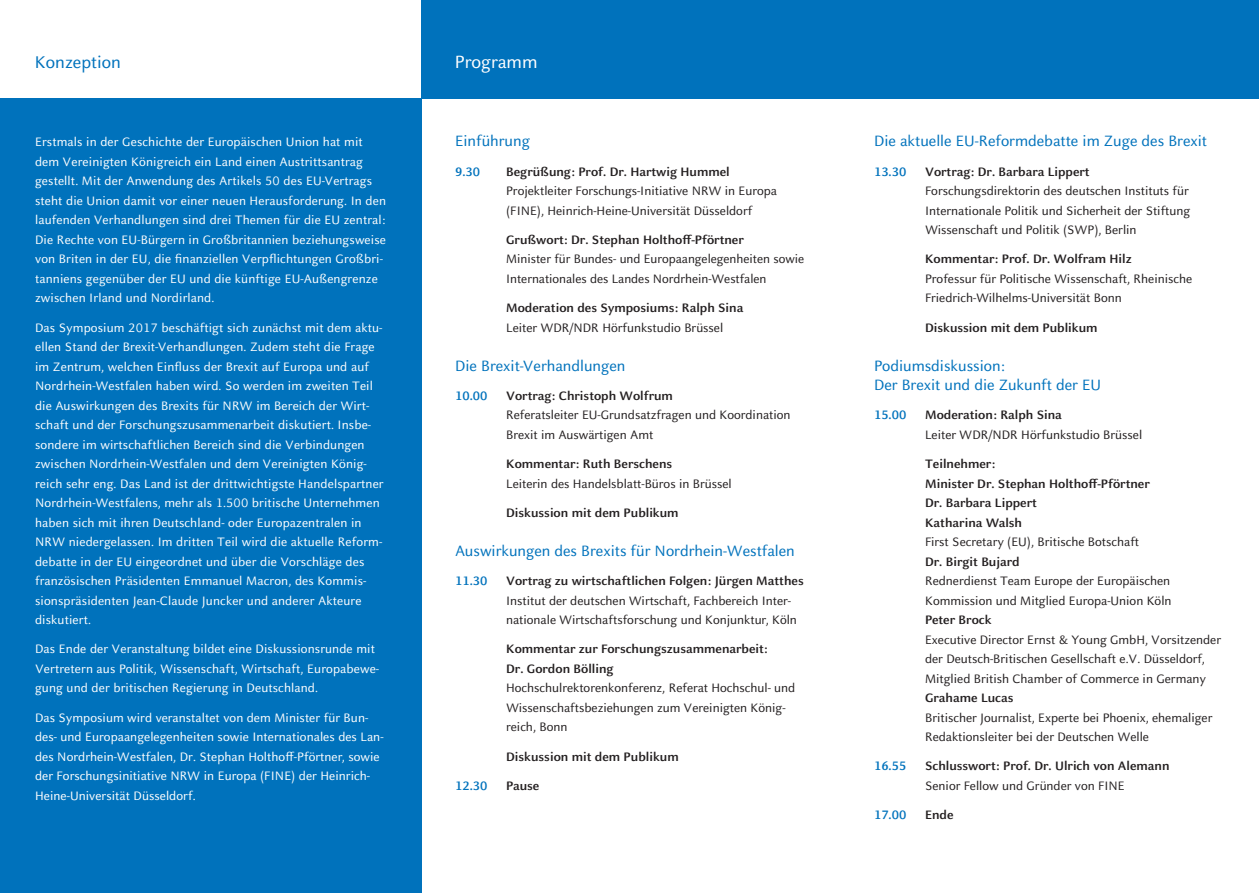
<style>
.page{position:relative;width:1259px;height:893px;background:#fff}
.page>*{position:absolute;margin:0;border:0;box-sizing:border-box;transform-origin:0 0}
.Copy_9_0_pt{font:19.5px "HHU Celeste Sans";color:#fff}
.Copy_9_0_pt-2{font:18.75px "HHU Celeste Sans";color:#0072bc}
.HL{font:16.5px "HHU Celeste Sans";color:#0072bc}
.copy9pt_schwarz{font:16.5px "HHU Celeste Sans";color:#0072bc}
.Copy_9_0_pt-3{font:13.5px/19.5px "HHU Celeste Sans";letter-spacing:.01em;color:#fff}
.Copy_9_0_pt-4{font:13.5px/19.5px "HHU Celeste Sans";color:#231f20}
.Copy_9_0_pt-5{font:700 13.5px/19.5px "HHU Celeste Sans";color:#231f20}
.copy9pt_schwarz-2{font:13.5px/19.5px "HHU Celeste Sans";color:#231f20}
.copy9pt_schwarz-3{font:700 13.5px/19.5px "HHU Celeste Sans";color:#231f20}
.Copy_9_0_pt-6{font:700 13.5px "HHU Celeste Sans";color:#0072bc}
.copy9pt_schwarz-4{font:700 13.5px "HHU Celeste Sans";color:#0072bc}
.s1{font-weight:700}
.s2{font-weight:400}
</style>
<div class="page">
<div style="left:421px;top:0;width:838px;height:98px;background:#0072bc"></div>
<div style="left:0;top:98px;width:421px;height:795px;background:#0072bc"></div>
<p class="Copy_9_0_pt-2" style="left:35px;top:50px;width:87px">Konzeption</p>
<p class="Copy_9_0_pt-3" style="left:35px;top:132px;width:352px">Erstmals in der Geschichte der Europäischen Union hat mit dem Vereinigten Königreich ein Land einen Austrittsantrag gestellt. Mit der Anwendung des Artikels 50 des EU-Vertrags steht die Union damit vor einer neuen Herausforderung. In den laufenden Verhandlungen sind drei Themen für die EU zentral:<br>Die Rechte von EU-Bürgern in Großbritannien beziehungsweise von Briten in der EU, die finanziellen Verpflichtungen Großbri&shy;tanniens gegenüber der EU und die künftige EU-Außengrenze zwischen Irland und Nordirland.</p>
<p class="Copy_9_0_pt-3" style="left:35px;top:317px;width:350px">Das Symposium 2017 beschäftigt sich zunächst mit dem aktu&shy;ellen Stand der Brexit-Verhandlungen. Zudem steht die Frage im Zentrum, welchen Einfluss der Brexit auf Europa und auf Nordrhein-Westfalen haben wird. So werden im zweiten Teil die Auswirkungen des Brexits für NRW im Bereich der Wirt&shy;schaft und der Forschungszusammenarbeit diskutiert. Insbe&shy;sondere im wirtschaftlichen Bereich sind die Verbindungen zwischen Nordrhein-Westfalen und dem Vereinigten König&shy;reich sehr eng. Das Land ist der drittwichtigste Handelspartner Nordrhein-Westfalens, mehr als 1.500 britische Unternehmen haben sich mit ihren Deutschland- oder Europazentralen in NRW niedergelassen. Im dritten Teil wird die aktuelle Reform&shy;debatte in der EU eingeordnet und über die Vorschläge des französischen Präsidenten Emmanuel Macron, des Kommis&shy;sionspräsidenten Jean-Claude Juncker und anderer Akteure diskutiert.</p>
<p class="Copy_9_0_pt-3" style="left:35px;top:639px;width:345px">Das Ende der Veranstaltung bildet eine Diskussionsrunde mit<br>Vertretern aus Politik, Wissenschaft, Wirtschaft, Europabewe&shy;gung und der britischen Regierung in Deutschland.</p>
<p class="Copy_9_0_pt-3" style="left:35px;top:707px;width:350px">Das Symposium wird veranstaltet von dem Minister für Bun&shy;des- und Europaangelegenheiten sowie Internationales des Lan&shy;des Nordrhein-Westfalen, Dr. Stephan Holthoff-Pförtner, sowie der Forschungsinitiative NRW in Europa (FINE) der Heinrich-Heine-Universität Düsseldorf.</p>
<p class="Copy_9_0_pt" style="left:455px;top:50px;width:84px">Programm</p>
<p class="HL" style="left:455px;top:131px;width:76px">Einführung</p>
<p class="copy9pt_schwarz-4" style="left:455px;top:163px;width:26px">9.30</p>
<p class="copy9pt_schwarz-2" style="left:506px;top:161px;width:272px"><span class="s1">Begrüßung: Prof. Dr. Hartwig Hummel<br></span>Projektleiter Forschungs-Initiative NRW in Europa (FINE), Heinrich-Heine-Universität Düsseldorf</p>
<p class="copy9pt_schwarz-2" style="left:506px;top:229px;width:299px"><span class="s1">Grußwort: Dr. Stephan Holthoff-Pförtner<br></span>Minister für Bundes- und Europaangelegenheiten sowie<br>Internationales des Landes Nordrhein-Westfalen</p>
<p class="copy9pt_schwarz-3" style="left:506px;top:298px;width:239px">Moderation des Symposiums: Ralph Sina<br><span class="s2">Leiter WDR/NDR Hörfunkstudio Brüssel</span></p>
<p class="copy9pt_schwarz" style="left:455px;top:355px;width:172px">Die Brexit-Verhandlungen</p>
<p class="Copy_9_0_pt-6" style="left:455px;top:387px;width:34px">10.00</p>
<p class="Copy_9_0_pt-4" style="left:506px;top:385px;width:286px"><span class="s1">Vortrag: Christoph Wolfrum<br></span>Referatsleiter EU-Grundsatzfragen und Koordination<br>Brexit im Auswärtigen Amt</p>
<p class="Copy_9_0_pt-4" style="left:506px;top:454px;width:227px"><span class="s1">Kommentar: Ruth Berschens<br></span>Leiterin des Handelsblatt-Büros in Brüssel</p>
<p class="Copy_9_0_pt-5" style="left:506px;top:502px;width:174px">Diskussion mit dem Publikum</p>
<p class="HL" style="left:455px;top:540px;width:341px">Auswirkungen des Brexits für Nordrhein-Westfalen</p>
<p class="Copy_9_0_pt-6" style="left:455px;top:572px;width:34px">11.30</p>
<p class="Copy_9_0_pt-4" style="left:506px;top:571px;width:299px"><span class="s1">Vortrag zu wirtschaftlichen Folgen: Jürgen Matthes<br></span>Institut der deutschen Wirtschaft, Fachbereich Inter&shy;nationale Wirtschaftsforschung und Konjunktur, Köln</p>
<p class="Copy_9_0_pt-5" style="left:506px;top:639px;width:263px">Kommentar zur Forschungszusammenarbeit:</p>
<p class="Copy_9_0_pt-4" style="left:506px;top:658px;width:291px"><span class="s1">Dr. Gordon Bölling<br></span>Hochschulrektorenkonferenz, Referat Hochschul- und Wissenschaftsbeziehungen zum Vereinigten König&shy;reich, Bonn</p>
<p class="Copy_9_0_pt-5" style="left:506px;top:746px;width:174px">Diskussion mit dem Publikum</p>
<p class="Copy_9_0_pt-6" style="left:455px;top:777px;width:34px">12.30</p>
<p class="Copy_9_0_pt-5" style="left:506px;top:775px;width:35px">Pause</p>
<p class="HL" style="left:874px;top:131px;width:334px">Die aktuelle EU-Reformdebatte im Zuge des Brexit</p>
<p class="Copy_9_0_pt-6" style="left:874px;top:163px;width:34px">13.30</p>
<p class="Copy_9_0_pt-4" style="left:925px;top:161px;width:267px"><span class="s1">Vortrag: Dr. Barbara Lippert </span>Forschungsdirektorin des deutschen Instituts für Internationale Politik und Sicherheit der Stiftung Wissenschaft und Politik (SWP), Berlin</p>
<p class="Copy_9_0_pt-4" style="left:925px;top:249px;width:268px"><span class="s1">Kommentar: Prof. Dr. Wolfram Hilz<br></span>Professur für Politische Wissenschaft, Rheinische<br>Friedrich-Wilhelms-Universität Bonn</p>
<p class="Copy_9_0_pt-5" style="left:925px;top:317px;width:174px">Diskussion mit dem Publikum</p>
<p class="HL" style="left:874px;top:355px;width:133px">Podiumsdiskussion:</p>
<p class="HL" style="left:874px;top:374px;width:229px">Der Brexit und die Zukunft der EU</p>
<p class="Copy_9_0_pt-6" style="left:874px;top:406px;width:34px">15.00</p>
<p class="Copy_9_0_pt-4" style="left:925px;top:405px;width:219px"><span class="s1">Moderation: Ralph Sina<br></span>Leiter WDR/NDR Hörfunkstudio Brüssel</p>
<p class="Copy_9_0_pt-5" style="left:925px;top:454px;width:72px">Teilnehmer:</p>
<p class="Copy_9_0_pt-5" style="left:925px;top:473px;width:226px">Minister Dr. Stephan Holthoff-Pförtner<br>Dr. Barbara Lippert</p>
<p class="Copy_9_0_pt-5" style="left:925px;top:512px;width:99px">Katharina Walsh</p>
<p class="Copy_9_0_pt-4" style="left:925px;top:532px;width:258px">First Secretary (EU), Britische Botschaft<br><span class="s1">Dr. Birgit Bujard<br></span>Rednerdienst Team Europe der Europäischen - Kommission und Mitglied Europa-Union Köln</p>
<p class="Copy_9_0_pt-5" style="left:925px;top:610px;width:68px">Peter Brock</p>
<p class="Copy_9_0_pt-4" style="left:925px;top:629px;width:297px">Executive Director Ernst &amp; Young GmbH, Vorsitzender der Deutsch-Britischen Gesellschaft e.V. Düsseldorf,<br>Mitglied British Chamber of Commerce in Germany</p>
<p class="Copy_9_0_pt-5" style="left:925px;top:688px;width:90px">Grahame Lucas</p>
<p class="Copy_9_0_pt-4" style="left:925px;top:707px;width:289px">Britischer Journalist, Experte bei Phoenix, ehemaliger<br>Redaktionsleiter bei der Deutschen Welle</p>
<p class="Copy_9_0_pt-6" style="left:874px;top:757px;width:34px">16.55</p>
<p class="Copy_9_0_pt-5" style="left:925px;top:756px;width:246px">Schlusswort: Prof. Dr. Ulrich von Alemann</p>
<p class="Copy_9_0_pt-4" style="left:925px;top:775px;width:201px">Senior Fellow und Gründer von FINE</p>
<p class="Copy_9_0_pt-6" style="left:874px;top:806px;width:34px">17.00</p>
<p class="Copy_9_0_pt-5" style="left:925px;top:805px;width:30px">Ende</p>
</div>
